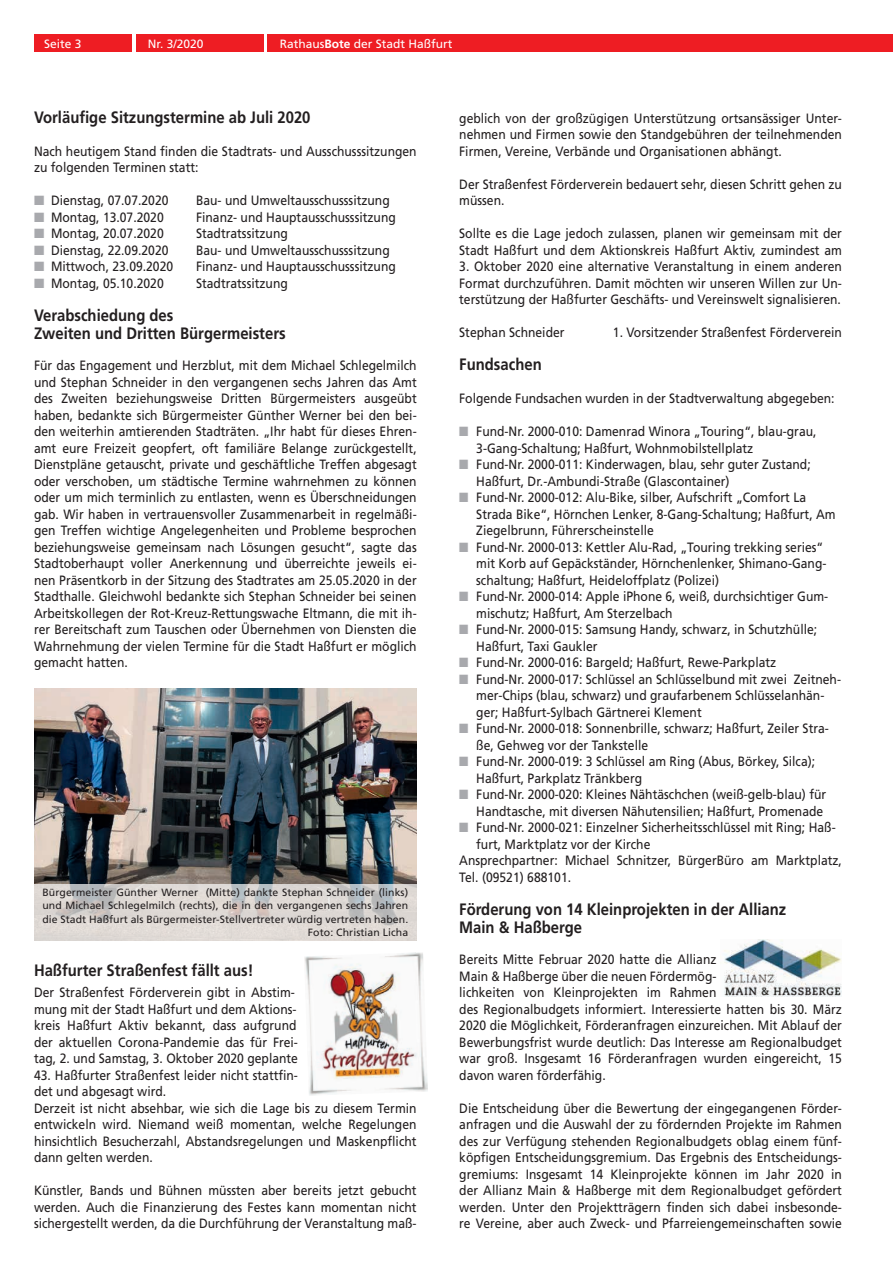
<style>
.page{position:relative;width:893px;height:1263px;background:#fff}
.page>*{position:absolute;margin:0;border:0;box-sizing:border-box;transform-origin:0 0}
.t1{font:700 16.5px/18px "Frutiger";color:#231f20;scale:.9 1}
.t2{font:13.5px/16.5px "Frutiger";color:#231f20;scale:.9 1}
.t3{font:12px "Frutiger";color:#fff}
.t4{font:10.5px/13.5px "Frutiger";letter-spacing:.005em;color:#231f20;text-align:right}
.s1{font-weight:700}
.s2{color:#a8a9ad}
</style>
<div class="page">
<div style="left:34px;top:34px;width:98px;height:17px;background:#ee1d23"></div>
<div style="left:136px;top:34px;width:128px;height:17px;background:#ee1d23"></div>
<div style="left:268px;top:34px;width:625px;height:17px;background:#ee1d23"></div>
<img style="left:34px;top:688px;width:383px;height:196px">
<img style="left:304px;top:952px;width:124px;height:144px">
<svg style="left:34px;top:884px;width:383px;height:57px;fill:#ded8d4"></svg>
<img style="left:724px;top:940px;width:118px;height:57px">
<p class="t3" style="left:44px;top:37px;width:39px">Seite 3</p>
<p class="t3" style="left:148px;top:37px;width:57px">Nr. 3/2020</p>
<p class="t3" style="left:280px;top:37px;width:174px">Rathaus<span class="s1">Bote</span> der Stadt Haßfurt</p>
<p class="t1" style="left:34px;top:108px;width:309px">Vorläufige Sitzungstermine ab Juli 2020</p>
<p class="t2" style="left:34px;top:143px;width:427px">Nach heutigem Stand finden die Stadtrats- und Ausschusssitzungen zu folgenden Terminen statt:</p>
<p class="t2" style="left:34px;top:192px;width:151px"><span class="s2">■</span> Dienstag, 07.07.2020</p>
<p class="t2" style="left:196px;top:192px;width:217px">Bau- und Umweltausschusssitzung</p>
<p class="t2" style="left:34px;top:209px;width:146px"><span class="s2">■</span> Montag, 13.07.2020</p>
<p class="t2" style="left:196px;top:209px;width:224px">Finanz- und Hauptausschusssitzung</p>
<p class="t2" style="left:34px;top:225px;width:146px"><span class="s2">■</span> Montag, 20.07.2020</p>
<p class="t2" style="left:196px;top:225px;width:104px">Stadtratssitzung</p>
<p class="t2" style="left:34px;top:242px;width:151px"><span class="s2">■</span> Dienstag, 22.09.2020</p>
<p class="t2" style="left:196px;top:242px;width:217px">Bau- und Umweltausschusssitzung</p>
<p class="t2" style="left:34px;top:258px;width:156px"><span class="s2">■</span> Mittwoch, 23.09.2020</p>
<p class="t2" style="left:196px;top:258px;width:224px">Finanz- und Hauptausschusssitzung</p>
<p class="t2" style="left:34px;top:275px;width:146px"><span class="s2">■</span> Montag, 05.10.2020</p>
<p class="t2" style="left:196px;top:275px;width:104px">Stadtratssitzung</p>
<p class="t1" style="left:34px;top:306px;width:281px">Verabschiedung des<br>Zweiten und Dritten Bürgermeisters</p>
<p class="t2" style="left:34px;top:357px;width:427px;text-align:justify">Für das Engagement und Herzblut, mit dem Michael Schlegelmilch und Stephan Schneider in den vergangenen sechs Jahren das Amt des Zweiten beziehungsweise Dritten Bürgermeisters ausgeübt haben, bedankte sich Bürgermeister Günther Werner bei den bei&shy;den weiterhin amtierenden Stadträten. „Ihr habt für dieses Ehren&shy;amt eure Freizeit geopfert, oft familiäre Belange zurückgestellt, Dienstpläne getauscht, private und geschäftliche Treffen abgesagt oder verschoben, um städtische Termine wahrnehmen zu können oder um mich terminlich zu entlasten, wenn es Überschneidungen gab. Wir haben in vertrauensvoller Zusammenarbeit in regelmäßi&shy;gen Treffen wichtige Angelegenheiten und Probleme besprochen beziehungsweise gemeinsam nach Lösungen gesucht“, sagte das Stadtoberhaupt voller Anerkennung und überreichte jeweils ei&shy;nen Präsentkorb in der Sitzung des Stadtrates am 25.05.2020 in der Stadthalle. Gleichwohl bedankte sich Stephan Schneider bei seinen Arbeitskollegen der Rot-Kreuz-Rettungswache Eltmann, die mit ih&shy;rer Bereitschaft zum Tauschen oder Übernehmen von Diensten die Wahrnehmung der vielen Termine für die Stadt Haßfurt er möglich gemacht hatten.</p>
<p class="t4" style="left:43px;top:885px;width:367px">Bürgermeister Günther Werner (Mitte) dankte Stephan Schneider (links) und Michael Schlegelmilch (rechts), die in den vergangenen sechs Jahren die Stadt Haßfurt als Bürgermeister-Stellvertreter würdig vertreten haben.<br>Foto: Christian Licha</p>
<p class="t1" style="left:34px;top:961px;width:245px">Haßfurter Straßenfest fällt aus!</p>
<p class="t2" style="left:34px;top:984px;width:295px">Der Straßenfest Förderverein gibt in Abstim&shy;mung mit der Stadt Haßfurt und dem Aktions&shy;kreis Haßfurt Aktiv bekannt, dass aufgrund der aktuellen Corona-Pandemie das für Frei&shy;tag, 2. und Samstag, 3. Oktober 2020 geplante</p>
<p class="t2" style="left:34px;top:1067px;width:427px">43. Haßfurter Straßenfest leider nicht stattfin-<br>det und abgesagt wird.<br>Derzeit ist nicht absehbar, wie sich die Lage bis zu diesem Termin entwickeln wird. Niemand weiß momentan, welche Regelungen hinsichtlich Besucherzahl, Abstandsregelungen und Maskenpflicht dann gelten werden.</p>
<p class="t2" style="left:34px;top:1182px;width:427px;text-align:justify">Künstler, Bands und Bühnen müssten aber bereits jetzt gebucht werden. Auch die Finanzierung des Festes kann momentan nicht sichergestellt werden, da die Durchführung der Veranstaltung maß-</p>
<p class="t2" style="left:459px;top:110px;width:427px;text-align:justify">geblich von der großzügigen Unterstützung ortsansässiger Unter&shy;nehmen und Firmen sowie den Standgebühren der teilnehmenden Firmen, Vereine, Verbände und Organisationen abhängt.</p>
<p class="t2" style="left:459px;top:176px;width:427px">Der Straßenfest Förderverein bedauert sehr, diesen Schritt gehen zu müssen.</p>
<p class="t2" style="left:459px;top:225px;width:427px">Sollte es die Lage jedoch zulassen, planen wir gemeinsam mit der<br>Stadt Haßfurt und dem Aktionskreis Haßfurt Aktiv, zumindest am</p>
<p class="t2" style="left:459px;top:258px;width:427px;text-align:justify">3. Oktober 2020 eine alternative Veranstaltung in einem anderen Format durchzuführen. Damit möchten wir unseren Willen zur Un&shy;terstützung der Haßfurter Geschäfts- und Vereinswelt signalisieren.</p>
<p class="t2" style="left:459px;top:324px;width:119px">Stephan Schneider</p>
<p class="t2" style="left:613px;top:324px;width:256px">1. Vorsitzender Straßenfest Förderverein</p>
<p class="t1" style="left:459px;top:355px;width:93px">Fundsachen</p>
<p class="t2" style="left:459px;top:390px;width:419px">Folgende Fundsachen wurden in der Stadtverwaltung abgegeben:</p>
<p class="t2" style="left:476px;top:423px;width:380px;text-indent:-17px"><span class="s2">■</span> Fund-Nr. 2000-010: Damenrad Winora „Touring“, blau-grau,<br>3-Gang-Schaltung; Haßfurt, Wohnmobilstellplatz</p>
<p class="t2" style="left:476px;top:456px;width:373px;text-indent:-17px"><span class="s2">■</span> Fund-Nr. 2000-011: Kinderwagen, blau, sehr guter Zustand;<br>Haßfurt, Dr.-Ambundi-Straße (Glascontainer)</p>
<p class="t2" style="left:476px;top:489px;width:401px;text-indent:-17px"><span class="s2">■</span> Fund-Nr. 2000-012: Alu-Bike, silber, Aufschrift „Comfort La<br>Strada Bike“, Hörnchen Lenker, 8-Gang-Schaltung; Haßfurt, Am<br>Ziegelbrunn, Führerscheinstelle</p>
<p class="t2" style="left:476px;top:539px;width:391px;text-indent:-17px"><span class="s2">■</span> Fund-Nr. 2000-013: Kettler Alu-Rad, „Touring trekking series“ mit Korb auf Gepäckständer, Hörnchenlenker, Shimano-Gang&shy;schaltung; Haßfurt, Heideloffplatz (Polizei)</p>
<p class="t2" style="left:476px;top:588px;width:393px;text-indent:-17px"><span class="s2">■</span> Fund-Nr. 2000-014: Apple iPhone 6, weiß, durchsichtiger Gum&shy;mischutz; Haßfurt, Am Sterzelbach</p>
<p class="t2" style="left:476px;top:621px;width:380px;text-indent:-17px"><span class="s2">■</span> Fund-Nr. 2000-015: Samsung Handy, schwarz, in Schutzhülle;<br>Haßfurt, Taxi Gaukler</p>
<p class="t2" style="left:459px;top:654px;width:354px"><span class="s2">■</span> Fund-Nr. 2000-016: Bargeld; Haßfurt, Rewe-Parkplatz</p>
<p class="t2" style="left:476px;top:671px;width:407px;text-indent:-17px"><span class="s2">■</span> Fund-Nr. 2000-017: Schlüssel an Schlüsselbund mit zwei Zeitneh&shy;mer-Chips (blau, schwarz) und graufarbenem Schlüsselanhän&shy;ger; Haßfurt-Sylbach Gärtnerei Klement</p>
<p class="t2" style="left:476px;top:720px;width:393px;text-indent:-17px"><span class="s2">■</span> Fund-Nr. 2000-018: Sonnenbrille, schwarz; Haßfurt, Zeiler Stra&shy;ße, Gehweg vor der Tankstelle</p>
<p class="t2" style="left:476px;top:753px;width:378px;text-indent:-17px"><span class="s2">■</span> Fund-Nr. 2000-019: 3 Schlüssel am Ring (Abus, Börkey, Silca);<br>Haßfurt, Parkplatz Tränkberg</p>
<p class="t2" style="left:459px;top:786px;width:409px;text-align:right"><span class="s2">■</span> Fund-Nr. 2000-020: Kleines Nähtäschchen (weiß-gelb-blau) für<br>Handtasche, mit diversen Nähutensilien; Haßfurt, Promenade</p>
<p class="t2" style="left:459px;top:819px;width:420px"><span class="s2">■</span> Fund-Nr. 2000-021: Einzelner Sicherheitsschlüssel mit Ring; Haß-</p>
<p class="t2" style="left:476px;top:836px;width:195px">furt, Marktplatz vor der Kirche</p>
<p class="t2" style="left:459px;top:852px;width:427px">Ansprechpartner: Michael Schnitzer, BürgerBüro am Marktplatz,</p>
<p class="t2" style="left:459px;top:869px;width:126px">Tel. (09521) 688101.</p>
<p class="t1" style="left:459px;top:900px;width:365px">Förderung von 14 Kleinprojekten in der Allianz<br>Main &amp; Haßberge</p>
<p class="t2" style="left:459px;top:951px;width:427px">Bereits Mitte Februar 2020 hatte die Allianz<br>Main &amp; Haßberge über die neuen Fördermög-<br>lichkeiten von Kleinprojekten im Rahmen<br>des Regionalbudgets informiert. Interessierte hatten bis 30. März 2020 die Möglichkeit, Förderanfragen einzureichen. Mit Ablauf der Bewerbungsfrist wurde deutlich: Das Interesse am Regionalbudget war groß. Insgesamt 16 Förderanfragen wurden eingereicht, 15 davon waren förderfähig.</p>
<p class="t2" style="left:459px;top:1100px;width:427px;text-align:justify">Die Entscheidung über die Bewertung der eingegangenen Förder&shy;anfragen und die Auswahl der zu fördernden Projekte im Rahmen des zur Verfügung stehenden Regionalbudgets oblag einem fünf&shy;köpfigen Entscheidungsgremium. Das Ergebnis des Entscheidungs&shy;gremiums: Insgesamt 14 Kleinprojekte können im Jahr 2020 in der Allianz Main &amp; Haßberge mit dem Regionalbudget gefördert werden. Unter den Projektträgern finden sich dabei insbesonde&shy;re Vereine, aber auch Zweck- und Pfarreiengemeinschaften sowie</p>
</div>
